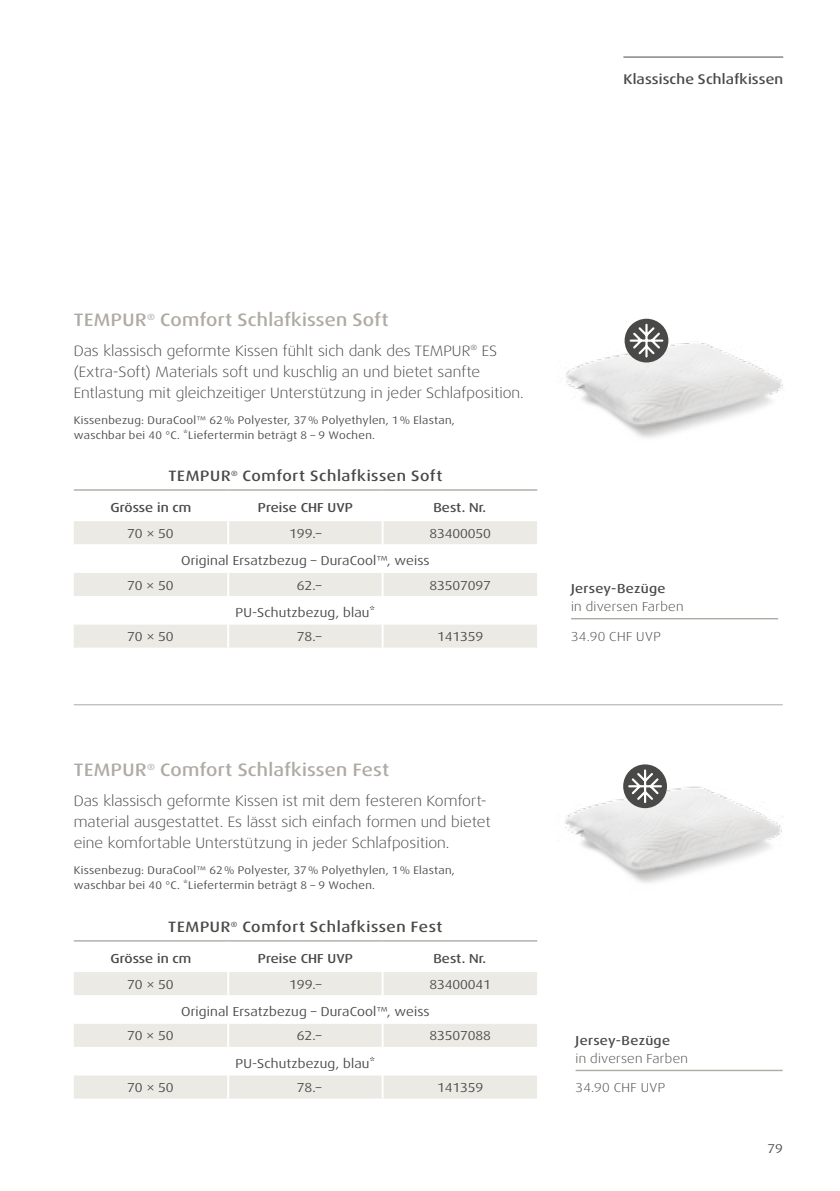
<style>
.page{position:relative;width:840px;height:1191px;background:#fff}
.page>*{position:absolute;margin:0;border:0;box-sizing:border-box;transform-origin:0 0}
.t1{font:500 expanded 18px "Dax Pro";letter-spacing:.01em;color:#afaaa4}
.t2{font:300 expanded 15px/21px "Dax Pro";color:#494948}
.t3{font:500 expanded 15px "Dax Pro";letter-spacing:.035em;color:#494948}
.t4{font:500 expanded 14px "Dax Pro";letter-spacing:.01em;color:#494948}
.t5{font:expanded 13px/27.2px "Dax Pro";color:#494948}
.t6{font:500 expanded 13px "Dax Pro";color:#494948}
.t7{font:300 expanded 13px "Dax Pro";letter-spacing:.025em;color:#494948}
.t8{font:500 expanded 13px "Dax Pro";letter-spacing:.025em;color:#494948}
.t9{font:expanded 12.8px "Dax Pro";color:#494948}
.t10{font:expanded 11px/15px "Dax Pro";letter-spacing:.025em;color:#494948}
</style>
<div class="page">
<hr style="left:623px;top:57px;width:159px;height:1px;background:#494948">
<hr style="left:74px;top:704px;width:708px;height:1px;background:#afaaa4">
<div style="left:74px;top:972px;width:462px;height:126px;background:#eceae5"></div>
<svg style="left:74px;top:995px;width:462px;height:80px"></svg>
<svg style="left:74px;top:941px;width:463px;height:1px"></svg>
<hr style="left:227px;top:972px;width:2px;height:23px;background:#fff">
<hr style="left:381px;top:972px;width:2px;height:23px;background:#fff">
<hr style="left:227px;top:1023px;width:2px;height:24px;background:#fff">
<hr style="left:381px;top:1023px;width:2px;height:24px;background:#fff">
<hr style="left:227px;top:1047px;width:2px;height:28px;background:#fff">
<hr style="left:381px;top:1047px;width:2px;height:28px;background:#fff">
<hr style="left:227px;top:1075px;width:2px;height:23px;background:#fff">
<hr style="left:381px;top:1075px;width:2px;height:23px;background:#fff">
<hr style="left:74px;top:940px;width:154px;height:1px;background:#afaaa4">
<hr style="left:228px;top:940px;width:154px;height:1px;background:#afaaa4">
<hr style="left:382px;top:940px;width:155px;height:1px;background:#afaaa4">
<hr style="left:575px;top:1069px;width:207px;height:2px;background:#afaaa4">
<img style="left:565px;top:772px;width:218px;height:111px">
<div style="left:74px;top:521px;width:462px;height:126px;background:#eceae5"></div>
<svg style="left:74px;top:544px;width:462px;height:80px"></svg>
<hr style="left:227px;top:521px;width:2px;height:23px;background:#fff">
<hr style="left:381px;top:521px;width:2px;height:23px;background:#fff">
<hr style="left:227px;top:573px;width:2px;height:23px;background:#fff">
<hr style="left:381px;top:573px;width:2px;height:23px;background:#fff">
<hr style="left:227px;top:596px;width:2px;height:28px;background:#fff">
<hr style="left:381px;top:596px;width:2px;height:28px;background:#fff">
<hr style="left:227px;top:624px;width:2px;height:23px;background:#fff">
<hr style="left:381px;top:624px;width:2px;height:23px;background:#fff">
<hr style="left:74px;top:489px;width:154px;height:2px;background:#afaaa4">
<hr style="left:228px;top:489px;width:154px;height:2px;background:#afaaa4">
<hr style="left:382px;top:489px;width:155px;height:2px;background:#afaaa4">
<hr style="left:570px;top:618px;width:207px;height:1px;background:#afaaa4">
<img style="left:566px;top:331px;width:218px;height:107px">
<div style="left:624px;top:319px;width:44px;height:43px;background:#494948;border-radius:50%"></div>
<svg style="left:628px;top:322px;width:36px;height:36px"></svg>
<svg style="left:622px;top:764px;width:44px;height:44px"></svg>
<svg style="left:626px;top:768px;width:36px;height:36px"></svg>
<p class="t4" style="left:623px;top:70px;width:161px">Klassische Schlafkissen</p>
<p class="t1" style="left:74px;top:308px;width:316px">TEMPUR<sup>®</sup> Comfort Schlafkissen Soft</p>
<p class="t2" style="left:74px;top:340px;width:451px">Das klassisch geformte Kissen fühlt sich dank des TEMPUR<sup>®</sup> ES (Extra-Soft) Materials soft und kuschlig an und bietet sanfte<br>Entlastung mit gleichzeitiger Unterstützung in jeder Schlafposition.</p>
<p class="t10" style="left:74px;top:413px;width:382px">Kissenbezug: DuraCool™ 62% Polyester, 37% Polyethylen, 1% Elastan, waschbar bei 40 °C. *Liefertermin beträgt 8 – 9 Wochen.</p>
<p class="t3" style="left:168px;top:466px;width:275px">TEMPUR<sup>®</sup> Comfort Schlafkissen Soft</p>
<p class="t6" style="left:110px;top:499px;width:82px">Grösse in cm</p>
<p class="t6" style="left:258px;top:499px;width:96px">Preise CHF UVP</p>
<p class="t6" style="left:433px;top:499px;width:54px">Best. Nr.</p>
<p class="t5" style="left:127px;top:520px;width:48px">70 × 50</p>
<p class="t5" style="left:289px;top:520px;width:34px">199.–</p>
<p class="t5" style="left:181px;top:520px;width:311px;text-indent:248px">83400050<br>Original Ersatzbezug – DuraCool™, weiss</p>
<p class="t5" style="left:127px;top:571px;width:48px">70 × 50</p>
<p class="t5" style="left:296px;top:571px;width:26px">62.–</p>
<p class="t5" style="left:429px;top:571px;width:63px">83507097</p>
<p class="t5" style="left:235px;top:599px;width:141px">PU-Schutzbezug, blau*</p>
<p class="t5" style="left:127px;top:623px;width:48px">70 × 50</p>
<p class="t5" style="left:297px;top:623px;width:26px">78.–</p>
<p class="t5" style="left:437px;top:623px;width:48px">141359</p>
<p class="t8" style="left:570px;top:580px;width:96px">Jersey-Bezüge</p>
<p class="t7" style="left:570px;top:598px;width:114px">in diversen Farben</p>
<p class="t7" style="left:570px;top:628px;width:91px">34.90 CHF UVP</p>
<p class="t1" style="left:74px;top:758px;width:317px">TEMPUR<sup>®</sup> Comfort Schlafkissen Fest</p>
<p class="t2" style="left:74px;top:790px;width:418px">Das klassisch geformte Kissen ist mit dem festeren Komfort&shy;material ausgestattet. Es lässt sich einfach formen und bietet eine komfortable Unterstützung in jeder Schlafposition.</p>
<p class="t10" style="left:74px;top:863px;width:382px">Kissenbezug: DuraCool™ 62% Polyester, 37% Polyethylen, 1% Elastan, waschbar bei 40 °C. *Liefertermin beträgt 8 – 9 Wochen.</p>
<p class="t3" style="left:168px;top:917px;width:275px">TEMPUR<sup>®</sup> Comfort Schlafkissen Fest</p>
<p class="t6" style="left:110px;top:950px;width:82px">Grösse in cm</p>
<p class="t6" style="left:258px;top:950px;width:96px">Preise CHF UVP</p>
<p class="t6" style="left:433px;top:950px;width:54px">Best. Nr.</p>
<p class="t5" style="left:127px;top:970px;width:48px">70 × 50</p>
<p class="t5" style="left:289px;top:970px;width:34px">199.–</p>
<p class="t5" style="left:181px;top:970px;width:311px;text-indent:248px">83400041<br>Original Ersatzbezug – DuraCool™, weiss</p>
<p class="t5" style="left:127px;top:1022px;width:48px">70 × 50</p>
<p class="t5" style="left:296px;top:1022px;width:26px">62.–</p>
<p class="t5" style="left:429px;top:1022px;width:63px">83507088</p>
<p class="t5" style="left:235px;top:1049px;width:141px">PU-Schutzbezug, blau*</p>
<p class="t5" style="left:127px;top:1074px;width:48px">70 × 50</p>
<p class="t5" style="left:297px;top:1074px;width:26px">78.–</p>
<p class="t5" style="left:437px;top:1074px;width:48px">141359</p>
<p class="t8" style="left:575px;top:1032px;width:96px">Jersey-Bezüge</p>
<p class="t7" style="left:575px;top:1050px;width:114px">in diversen Farben</p>
<p class="t7" style="left:575px;top:1079px;width:91px">34.90 CHF UVP</p>
<p class="t9" style="left:767px;top:1140px;width:17px">79</p>
</div>
